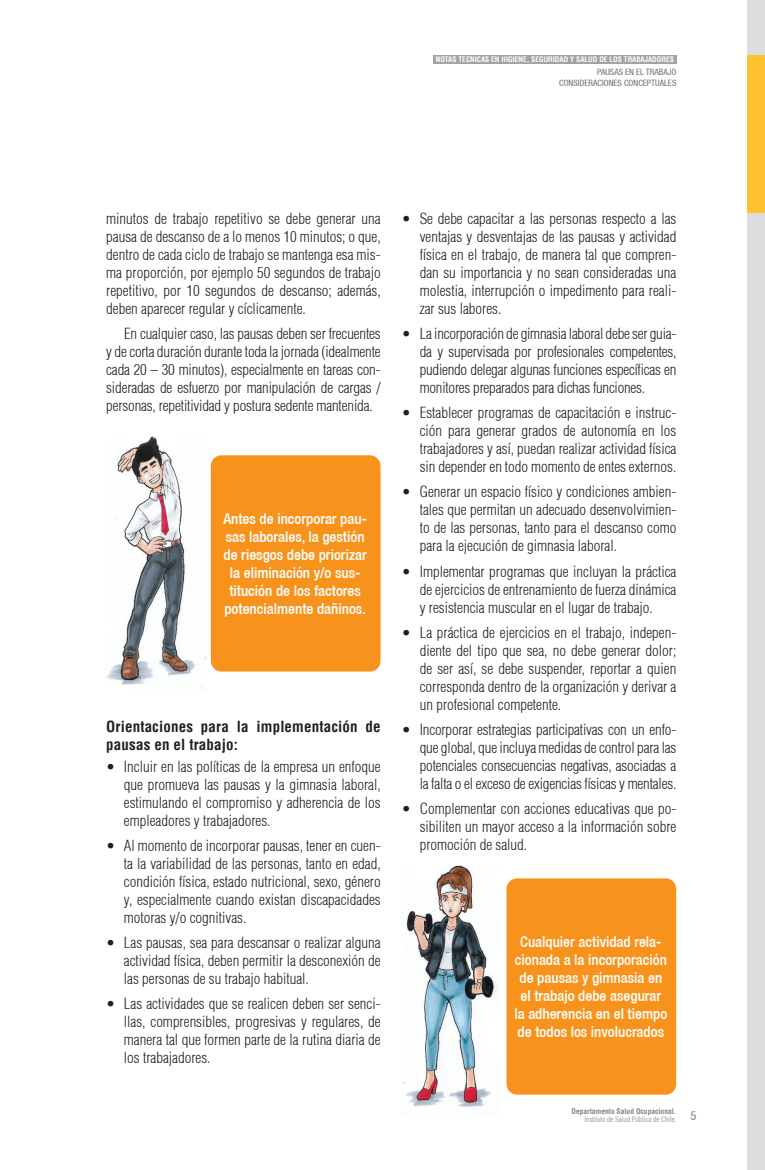
<style>
.page{position:relative;width:765px;height:1170px;background:#fff}
.page>*{position:absolute;margin:0;border:0;box-sizing:border-box;transform-origin:0 0}
.t1{font:300 condensed 15px/18px "Helvetica";color:#231f20;text-align:justify}
.t2{font:500 condensed 15px/18px "Helvetica 67";color:#fff;text-align:center}
.t3{font:700 condensed 15px/18px "Helvetica";letter-spacing:.01em;color:#231f20}
.t4{font:condensed 12.5px "Helvetica 57";color:#808285}
.t5{font:condensed 8.75px/10.5px "Helvetica 57";color:#6c6d70;text-align:right}
.t6{font:700 condensed 7.5px "Helvetica";color:#fff}
.t7{font:300 condensed 7.5px "Helvetica";color:#808285}
.t8{font:700 condensed 7.5px "Helvetica";color:#808285}
</style>
<div class="page">
<div style="left:747px;top:0;width:18px;height:1169px;background:#dcdddf"></div>
<div style="left:747px;top:55px;width:18px;height:158px;background:#fec231"></div>
<div style="left:433px;top:55px;width:243px;height:9px;background:#a7a2a0"></div>
<img style="left:106px;top:436px;width:97px;height:255px">
<div style="left:211px;top:455px;width:170px;height:216px;background:#f7931d;border-radius:11px"></div>
<img style="left:404px;top:865px;width:92px;height:242px">
<div style="left:507px;top:878px;width:169px;height:216px;background:#f7931d;border-radius:11px"></div>
<p class="t6" style="left:436px;top:55px;width:240px">NOTAS TECNICAS EN HIGIENE, SEGURIDAD Y SALUD DE LOS TRABAJADORES</p>
<p class="t5" style="left:559px;top:67px;width:119px">PAUSAS EN EL TRABAJO<br>CONSIDERACIONES CONCEPTUALES</p>
<p class="t1" style="left:106px;top:209px;width:276px">minutos de trabajo repetitivo se debe generar una pausa de descanso de a lo menos 10 minutos; o que, dentro de cada ciclo de trabajo se mantenga esa mis&shy;ma proporción, por ejemplo 50 segundos de trabajo repetitivo, por 10 segundos de descanso; además, deben aparecer regular y cíclicamente.</p>
<p class="t1" style="left:106px;top:324px;width:276px;text-indent:18px">En cualquier caso, las pausas deben ser frecuentes y de corta duración durante toda la jornada (idealmente cada 20 – 30 minutos), especialmente en tareas con&shy;sideradas de esfuerzo por manipulación de cargas / personas, repetitividad y postura sedente mantenida.</p>
<p class="t2" style="left:223px;top:509px;width:145px">Antes de incorporar pau&shy;sas laborales, la gestión de riesgos debe priorizar la eliminación y/o sus&shy;titución de los factores potencialmente dañinos.</p>
<p class="t3" style="left:106px;top:717px;width:276px">Orientaciones para la implementación de pausas en el trabajo:</p>
<p class="t1" style="left:124px;top:757px;width:258px;text-indent:-18px">• Incluir en las políticas de la empresa un enfoque que promueva las pausas y la gimnasia laboral, estimulando el compromiso y adherencia de los empleadores y trabajadores.</p>
<p class="t1" style="left:124px;top:836px;width:258px;text-indent:-18px">• Al momento de incorporar pausas, tener en cuen&shy;ta la variabilidad de las personas, tanto en edad, condición física, estado nutricional, sexo, género y, especialmente cuando existan discapacidades motoras y/o cognitivas.</p>
<p class="t1" style="left:124px;top:933px;width:258px;text-indent:-18px">• Las pausas, sea para descansar o realizar alguna actividad física, deben permitir la desconexión de las personas de su trabajo habitual.</p>
<p class="t1" style="left:124px;top:994px;width:258px;text-indent:-18px">• Las actividades que se realicen deben ser senci&shy;llas, comprensibles, progresivas y regulares, de manera tal que formen parte de la rutina diaria de los trabajadores.</p>
<p class="t1" style="left:420px;top:209px;width:258px;text-indent:-18px">• Se debe capacitar a las personas respecto a las ventajas y desventajas de las pausas y actividad física en el trabajo, de manera tal que compren&shy;dan su importancia y no sean consideradas una molestia, interrupción o impedimento para reali&shy;zar sus labores.</p>
<p class="t1" style="left:420px;top:324px;width:258px;text-indent:-18px">• La incorporación de gimnasia laboral debe ser guia&shy;da y supervisada por profesionales competentes, pudiendo delegar algunas funciones específicas en monitores preparados para dichas funciones.</p>
<p class="t1" style="left:420px;top:403px;width:258px;text-indent:-18px">• Establecer programas de capacitación e instruc&shy;ción para generar grados de autonomía en los trabajadores y así, puedan realizar actividad física sin depender en todo momento de entes externos.</p>
<p class="t1" style="left:420px;top:483px;width:258px;text-indent:-18px">• Generar un espacio físico y condiciones ambien&shy;tales que permitan un adecuado desenvolvimien&shy;to de las personas, tanto para el descanso como para la ejecución de gimnasia laboral.</p>
<p class="t1" style="left:420px;top:562px;width:258px;text-indent:-18px">• Implementar programas que incluyan la práctica de ejercicios de entrenamiento de fuerza dinámica y resistencia muscular en el lugar de trabajo.</p>
<p class="t1" style="left:420px;top:623px;width:258px;text-indent:-18px">• La práctica de ejercicios en el trabajo, indepen&shy;diente del tipo que sea, no debe generar dolor; de ser así, se debe suspender, reportar a quien corresponda dentro de la organización y derivar a un profesional competente.</p>
<p class="t1" style="left:420px;top:720px;width:258px;text-indent:-18px">• Incorporar estrategias participativas con un enfo&shy;que global, que incluya medidas de control para las potenciales consecuencias negativas, asociadas a la falta o el exceso de exigencias físicas y mentales.</p>
<p class="t1" style="left:420px;top:799px;width:258px;text-indent:-18px">• Complementar con acciones educativas que po&shy;sibiliten un mayor acceso a la información sobre promoción de salud.</p>
<p class="t2" style="left:514px;top:932px;width:154px">Cualquier actividad rela&shy;cionada a la incorporación de pausas y gimnasia en el trabajo debe asegurar la adherencia en el tiempo de todos los involucrados</p>
<p class="t8" style="left:571px;top:1106px;width:106px">Departamento Salud Ocupacional.</p>
<p class="t7" style="left:584px;top:1114px;width:94px">Instituto de Salud Pública de Chile.</p>
<p class="t4" style="left:691px;top:1107px;width:7px">5</p>
</div>
